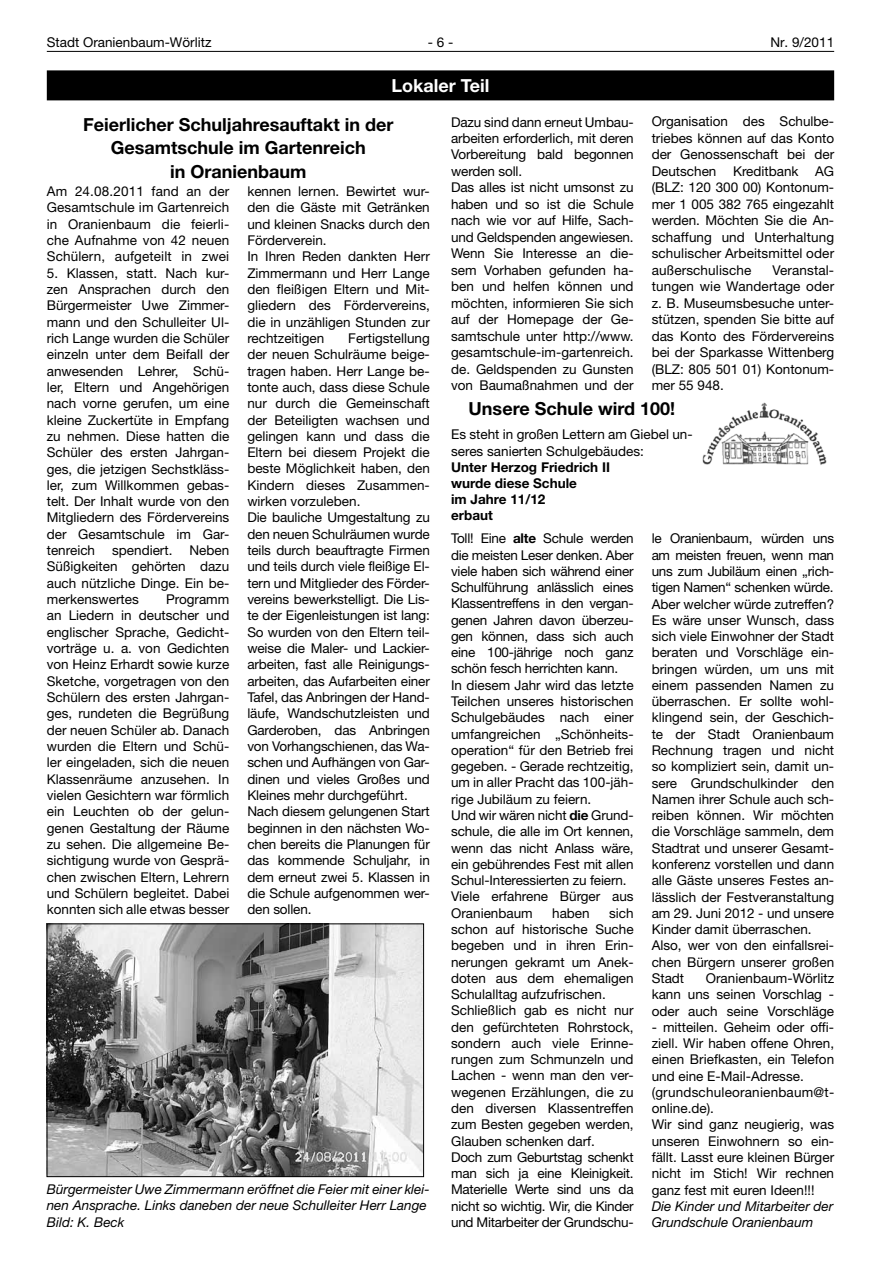
<style>
.page{position:relative;width:881px;height:1263px;background:#fff}
.page>*{position:absolute;margin:0;border:0;box-sizing:border-box;transform-origin:0 0}
.t1{font:700 18px/23.2px "Helvetica Neue LT";color:#000;text-align:center}
.t2{font:700 18px "Helvetica Neue LT";color:#fff}
.t3{font:13.5px/16.4px "Helvetica Neue LT";color:#000}
.t4{font:italic 13.5px/16.2px "Helvetica Neue LT";color:#000}
.t5{font:700 13.5px/16.2px "Helvetica Neue LT";color:#000}
.s1{font-weight:700}
</style>
<div class="page">
<hr style="left:47px;top:51px;width:786px;height:1px;background:#000">
<div style="left:47px;top:70px;width:786px;height:30px;background:#000"></div>
<img style="left:702px;top:402px;width:125px;height:63px">
<img style="left:49px;top:926px;width:372px;height:249px">
<div style="left:47px;top:924px;width:376px;height:253px;border:1px solid #000"></div>
<p class="t3" style="left:47px;top:34px;width:166px">Stadt Oranienbaum-Wörlitz</p>
<p class="t3" style="left:427px;top:34px;width:27px">- 6 -</p>
<p class="t3" style="left:770px;top:34px;width:65px">Nr. 9/2011</p>
<h1 class="t2" style="left:391px;top:74px;width:99px">Lokaler Teil</h1>
<h1 class="t1" style="left:83px;top:112px;width:312px">Feierlicher Schuljahresauftakt in der<br>Gesamtschule im Gartenreich<br>in Oranienbaum</h1>
<p class="t3" style="left:47px;top:183px;width:184px;text-align:justify">Am 24.08.2011 fand an der Gesamtschule im Gartenreich in Oranienbaum die feierli&shy;che Aufnahme von 42 neuen Schülern, aufgeteilt in zwei</p>
<p class="t3" style="left:47px;top:264px;width:184px;text-align:justify">5. Klassen, statt. Nach kur&shy;zen Ansprachen durch den Bürgermeister Uwe Zimmer&shy;mann und den Schulleiter Ul&shy;rich Lange wurden die Schüler einzeln unter dem Beifall der anwesenden Lehrer, Schü&shy;ler, Eltern und Angehörigen nach vorne gerufen, um eine kleine Zuckertüte in Empfang zu nehmen. Diese hatten die Schüler des ersten Jahrgan&shy;ges, die jetzigen Sechstkläss&shy;ler, zum Willkommen gebas&shy;telt. Der Inhalt wurde von den Mitgliedern des Fördervereins der Gesamtschule im Gar&shy;tenreich</p>
<p class="t3" style="left:47px;top:542px;width:184px;text-align:justify;text-indent:143px">Neben Süßigkeiten gehörten dazu auch nützliche Dinge. Ein be&shy;merkenswertes</p>
<p class="t3" style="left:112px;top:542px;width:62px">spendiert.</p>
<p class="t3" style="left:47px;top:591px;width:184px;text-align:justify;text-indent:119px">Programm an Liedern in deutscher und englischer Sprache, Gedicht&shy;vorträge u. a. von Gedichten von Heinz Erhardt sowie kurze Sketche, vorgetragen von den Schülern des ersten Jahrgan&shy;ges, rundeten die Begrüßung der neuen Schüler ab. Danach wurden die Eltern und Schü&shy;ler eingeladen, sich die neuen Klassenräume anzusehen. In vielen Gesichtern war förmlich ein Leuchten ob der gelun&shy;genen Gestaltung der Räume zu sehen. Die allgemeine Be&shy;sichtigung wurde von Gesprä&shy;chen zwischen Eltern, Lehrern und Schülern begleitet. Dabei konnten sich alle etwas besser</p>
<p class="t3" style="left:247px;top:183px;width:184px">kennen lernen. Bewirtet wur&shy;den die Gäste mit Getränken und kleinen Snacks durch den<br>Förderverein.<br>In Ihren Reden dankten Herr<br>Zimmermann und Herr Lange den fleißigen Eltern und Mit&shy;gliedern des Fördervereins, die in unzähligen Stunden zur rechtzeitigen</p>
<p class="t3" style="left:247px;top:330px;width:184px;text-indent:101px">Fertigstellung der neuen Schulräume beige&shy;tragen haben. Herr Lange be&shy;tonte auch, dass diese Schule nur durch die Gemeinschaft der Beteiligten wachsen und gelingen kann und dass die<br>Eltern bei diesem Projekt die beste Möglichkeit haben, den<br>Kindern dieses Zusammen&shy;wirken vorzuleben.<br>Die bauliche Umgestaltung zu den neuen Schulräumen wurde teils durch beauftragte Firmen und teils durch viele fleißige El&shy;tern und Mitglieder des Förder&shy;vereins bewerkstelligt. Die Lis&shy;te der Eigenleistungen ist lang:<br>So wurden von den Eltern teil&shy;weise die Maler- und Lackier&shy;arbeiten, fast alle Reinigungs&shy;arbeiten, das Aufarbeiten einer<br>Tafel, das Anbringen der Hand&shy;läufe, Wandschutzleisten und<br>Garderoben, das Anbringen von Vorhangschienen, das Wa&shy;schen und Aufhängen von Gar&shy;dinen und vieles Großes und<br>Kleines mehr durchgeführt.<br>Nach diesem gelungenen Start beginnen in den nächsten Wo&shy;chen bereits die Planungen für das kommende Schuljahr, in dem erneut zwei 5. Klassen in die Schule aufgenommen wer&shy;den sollen.</p>
<p class="t4" style="left:47px;top:1181px;width:384px">Bürgermeister Uwe Zimmermann eröffnet die Feier mit einer klei&shy;nen Ansprache. Links daneben der neue Schulleiter Herr Lange<br>Bild: K. Beck</p>
<p class="t3" style="left:451px;top:113px;width:184px">Dazu sind dann erneut Umbau&shy;arbeiten erforderlich, mit deren<br>Vorbereitung bald begonnen werden soll.<br>Das alles ist nicht umsonst zu haben und so ist die Schule nach wie vor auf Hilfe, Sach&shy;und Geldspenden angewiesen.<br>Wenn Sie Interesse an die&shy;sem Vorhaben gefunden ha&shy;ben und helfen können und möchten, informieren Sie sich auf der Homepage der Ge&shy;samtschule unter http://www. gesamtschule-im-gartenreich. de. Geldspenden zu Gunsten von Baumaßnahmen und der</p>
<p class="t3" style="left:651px;top:113px;width:184px;text-align:justify">Organisation des Schulbe&shy;triebes können auf das Konto der Genossenschaft bei der Deutschen Kreditbank AG (BLZ: 120 300 00) Kontonum&shy;mer 1 005 382 765 eingezahlt werden. Möchten Sie die An&shy;schaffung und Unterhaltung schulischer Arbeitsmittel oder außerschulische</p>
<p class="t3" style="left:651px;top:261px;width:184px;text-align:justify;text-indent:121px">Veranstal&shy;tungen wie Wandertage oder z. B. Museumsbesuche unter&shy;stützen, spenden Sie bitte auf das Konto des Fördervereins bei der Sparkasse Wittenberg (BLZ: 805 501 01) Kontonum&shy;mer 55 948.</p>
<h1 class="t1" style="left:468px;top:396px;width:208px">Unsere Schule wird 100!</h1>
<p class="t3" style="left:451px;top:426px;width:243px">Es steht in großen Lettern am Giebel un&shy;seres sanierten Schulgebäudes:</p>
<p class="t5" style="left:451px;top:459px;width:160px">Unter Herzog Friedrich II wurde diese Schule<br>im Jahre 11/12<br>erbaut</p>
<p class="t3" style="left:451px;top:530px;width:184px">Toll! Eine <span class="s1">alte</span> Schule werden die meisten Leser denken. Aber viele haben sich während einer<br>Schulführung anlässlich eines<br>Klassentreffens in den vergan&shy;genen Jahren davon überzeu&shy;gen können, dass sich auch eine 100-jährige noch ganz schön fesch herrichten kann.<br>In diesem Jahr wird das letzte<br>Teilchen unseres historischen<br>Schulgebäudes nach einer umfangreichen „Schönheits&shy;operation“ für den Betrieb frei gegeben. - Gerade rechtzeitig, um in aller Pracht das 100-jäh&shy;rige Jubiläum zu feiern.<br>Und wir wären nicht <span class="s1">die</span> Grund&shy;schule, die alle im Ort kennen, wenn das nicht Anlass wäre, ein gebührendes Fest mit allen<br>Schul-Interessierten zu feiern.<br>Viele erfahrene Bürger aus<br>Oranienbaum</p>
<p class="t3" style="left:651px;top:530px;width:184px">le Oranienbaum, würden uns am meisten freuen, wenn man uns zum Jubiläum einen „rich&shy;tigen Namen“ schenken würde.<br>Aber welcher würde zutreffen?<br>Es wäre unser Wunsch, dass sich viele Einwohner der Stadt beraten und Vorschläge ein&shy;bringen würden, um uns mit einem passenden Namen zu überraschen. Er sollte wohl&shy;klingend sein, der Geschich&shy;te der Stadt Oranienbaum<br>Rechnung tragen und nicht so kompliziert sein, damit un&shy;sere Grundschulkinder den<br>Namen ihrer Schule auch sch&shy;reiben können. Wir möchten die Vorschläge sammeln, dem<br>Stadtrat und unserer Gesamt&shy;konferenz vorstellen und dann alle Gäste unseres Festes an&shy;lässlich der Festveranstaltung am 29. Juni 2012 - und unsere<br>Kinder damit überraschen.<br>Also, wer von den einfallsrei&shy;chen Bürgern unserer großen<br>Stadt</p>
<p class="t3" style="left:451px;top:904px;width:184px;text-indent:158px">sich schon auf historische Suche begeben und in ihren Erin&shy;nerungen gekramt um Anek&shy;doten aus dem ehemaligen<br>Schulalltag aufzufrischen.<br>Schließlich gab es nicht nur den gefürchteten Rohrstock, sondern auch viele Erinne&shy;rungen zum Schmunzeln und<br>Lachen - wenn man den ver&shy;wegenen Erzählungen, die zu den diversen Klassentreffen zum Besten gegeben werden,<br>Glauben schenken darf.<br>Doch zum Geburtstag schenkt man sich ja eine Kleinigkeit.<br>Materielle Werte sind uns da nicht so wichtig. Wir, die Kinder und Mitarbeiter der Grundschu-</p>
<p class="t3" style="left:552px;top:904px;width:39px">haben</p>
<p class="t3" style="left:651px;top:970px;width:184px;text-align:justify;text-indent:54px">Oranienbaum-Wörlitz kann uns seinen Vorschlag - oder auch seine Vorschläge</p>
<p class="t3" style="left:651px;top:1019px;width:184px">- mitteilen. Geheim oder offi&shy;ziell. Wir haben offene Ohren, einen Briefkasten, ein Telefon und eine E-Mail-Adresse. (grundschuleoranienbaum@t&shy;online.de).<br>Wir sind ganz neugierig, was unseren Einwohnern so ein&shy;fällt. Lasst eure kleinen Bürger nicht im Stich! Wir rechnen ganz fest mit euren Ideen!!!</p>
<p class="t4" style="left:651px;top:1198px;width:183px">Die Kinder und Mitarbeiter der<br>Grundschule Oranienbaum</p>
</div>
